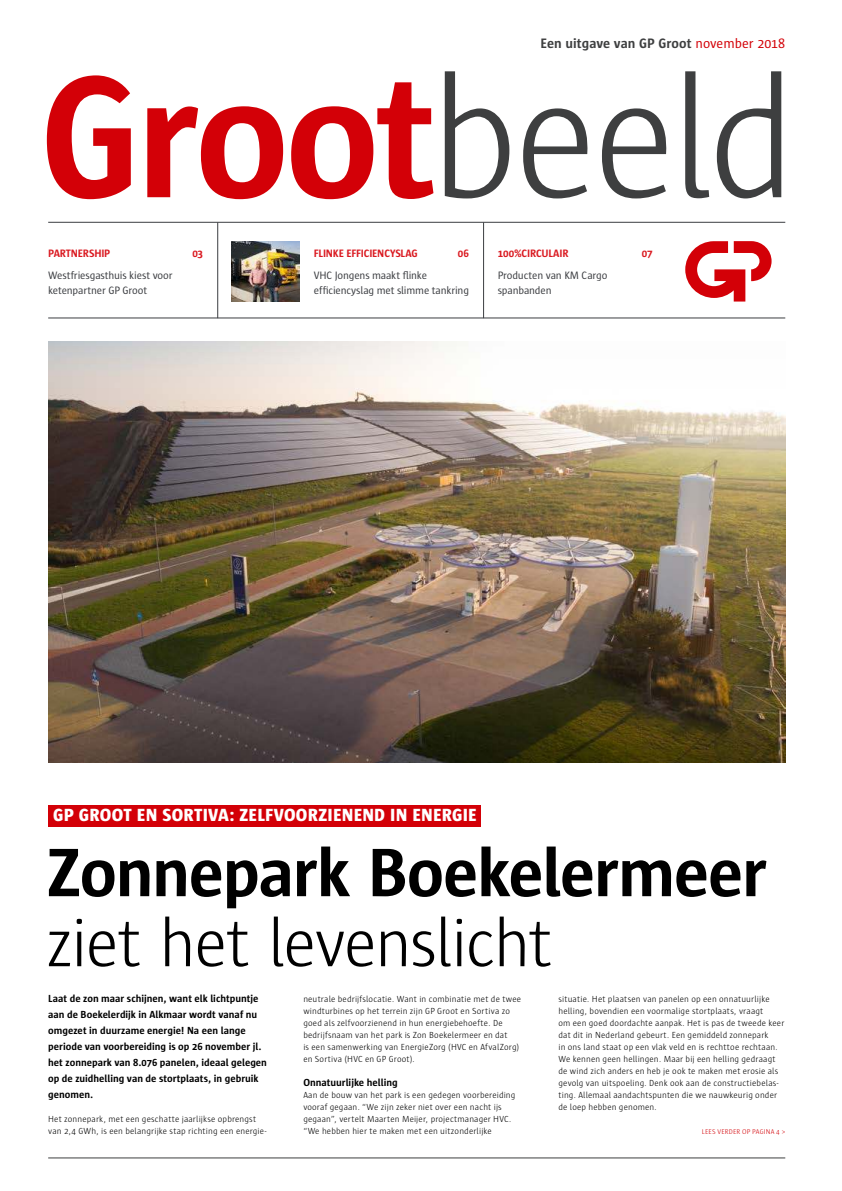
<style>
.page{position:relative;width:842px;height:1191px;background:#fff}
.page>*{position:absolute;margin:0;border:0;box-sizing:border-box;transform-origin:0 0}
.t1{font:700 177.5px "Sun";letter-spacing:-.03em;color:#d30007}
.t2{font:700 70px "Sun";letter-spacing:-.02em;color:#000}
.t3{font:300 70px "Sun";letter-spacing:-.035em;color:#000}
.t4{font:800 18px "Sun";letter-spacing:.015em;color:#fff}
.t5{font:700 14px "Sun";color:#3e3f40}
.t6{font:11px/15px "Sun";letter-spacing:-.015em;color:#3b3d41}
.t7{font:700 11px "Sun";letter-spacing:-.015em;color:#da1a21}
.t8{font:700 10.5px/16px "Sun";color:#000}
.t9{font:300 9px/12px "Sun";letter-spacing:.01em;color:#000}
.t10{font:300 7px "Sun";letter-spacing:.025em;color:#d30007}
.s1{font-weight:400;color:#d30007}
.s2{font-weight:300;color:#3e3f40}
</style>
<div class="page">
<img style="left:48px;top:342px;width:737px;height:420px">
<hr style="left:48px;top:1157px;width:737px;height:1px;background:#3e3f40">
<svg style="left:685px;top:241px;width:86px;height:60px"></svg>
<div style="left:49px;top:805px;width:432px;height:22px;background:#d30007"></div>
<hr style="left:48px;top:222px;width:737px;height:1px;background:#3b3d41">
<hr style="left:48px;top:318px;width:737px;height:1px;background:#3b3d41">
<img style="left:232px;top:241px;width:67px;height:60px">
<hr style="left:217px;top:222px;width:1px;height:96px;background:#3b3d41">
<hr style="left:483px;top:222px;width:1px;height:96px;background:#3b3d41">
<h3 class="t5" style="left:540px;top:38px;width:246px">Een uitgave van GP Groot <span class="s1">november 2018</span></h3>
<h1 class="t1" style="left:40px;top:68px;width:759px">Groot<span class="s2">beeld</span></h1>
<p class="t7" style="left:48px;top:249px;width:64px">PARTNERSHIP</p>
<p class="t7" style="left:192px;top:249px;width:12px">03</p>
<p class="t7" style="left:314px;top:249px;width:106px">FLINKE EFFICIENCYSLAG</p>
<p class="t7" style="left:458px;top:249px;width:13px">06</p>
<p class="t7" style="left:498px;top:249px;width:72px">100%CIRCULAIR</p>
<p class="t7" style="left:642px;top:249px;width:12px">07</p>
<p class="t6" style="left:48px;top:268px;width:126px">Westfriesgasthuis kiest voor ketenpartner GP Groot</p>
<p class="t6" style="left:314px;top:268px;width:157px">VHC Jongens maakt flinke efficiencyslag met slimme tankring</p>
<p class="t6" style="left:498px;top:268px;width:111px">Producten van KM Cargo spanbanden</p>
<h3 class="t4" style="left:53px;top:809px;width:425px">GP GROOT EN SORTIVA: ZELFVOORZIENEND IN ENERGIE</h3>
<h2 class="t2" style="left:47px;top:845px;width:722px">Zonnepark Boekelermeer</h2>
<h2 class="t3" style="left:46px;top:915px;width:509px">ziet het levenslicht</h2>
<p class="t8" style="left:48px;top:991px;width:220px">Laat de zon maar schijnen, want elk lichtpuntje aan de Boekelerdijk in Alkmaar wordt vanaf nu omgezet in duurzame energie! Na een lange periode van voorbereiding is op 26 november jl. het zonnepark van 8.076 panelen, ideaal gelegen op de zuidhelling van de stortplaats, in gebruik genomen.</p>
<p class="t9" style="left:48px;top:1113px;width:220px">Het zonnepark, met een geschatte jaarlijkse opbrengst van 2,4 GWh, is een belangrijke stap richting een energie-</p>
<p class="t9" style="left:303px;top:993px;width:219px">neutrale bedrijfslocatie. Want in combinatie met de twee windturbines op het terrein zijn GP Groot en Sortiva zo goed als zelfvoorzienend in hun energiebehoefte. De bedrijfsnaam van het park is Zon Boekelermeer en dat<br>is een samenwerking van EnergieZorg (HVC en AfvalZorg) en Sortiva (HVC en GP Groot).</p>
<p class="t8" style="left:303px;top:1075px;width:96px">Onnatuurlijke helling</p>
<p class="t9" style="left:303px;top:1089px;width:214px">Aan de bouw van het park is een gedegen voorbereiding vooraf gegaan. “We zijn zeker niet over een nacht ijs gegaan”, vertelt Maarten Meijer, projectmanager HVC. “We hebben hier te maken met een uitzonderlijke</p>
<p class="t9" style="left:558px;top:993px;width:227px">situatie. Het plaatsen van panelen op een onnatuurlijke helling, bovendien een voormalige stortplaats, vraagt<br>om een goed doordachte aanpak. Het is pas de tweede keer dat dit in Nederland gebeurt. Een gemiddeld zonnepark<br>in ons land staat op een vlak veld en is rechttoe rechtaan.<br>We kennen geen hellingen. Maar bij een helling gedraagt de wind zich anders en heb je ook te maken met erosie als gevolg van uitspoeling. Denk ook aan de constructiebelas&shy;ting. Allemaal aandachtspunten die we nauwkeurig onder de loep hebben genomen.</p>
<p class="t10" style="left:702px;top:1129px;width:85px">LEES VERDER OP PAGINA 4 &gt;</p>
</div>
